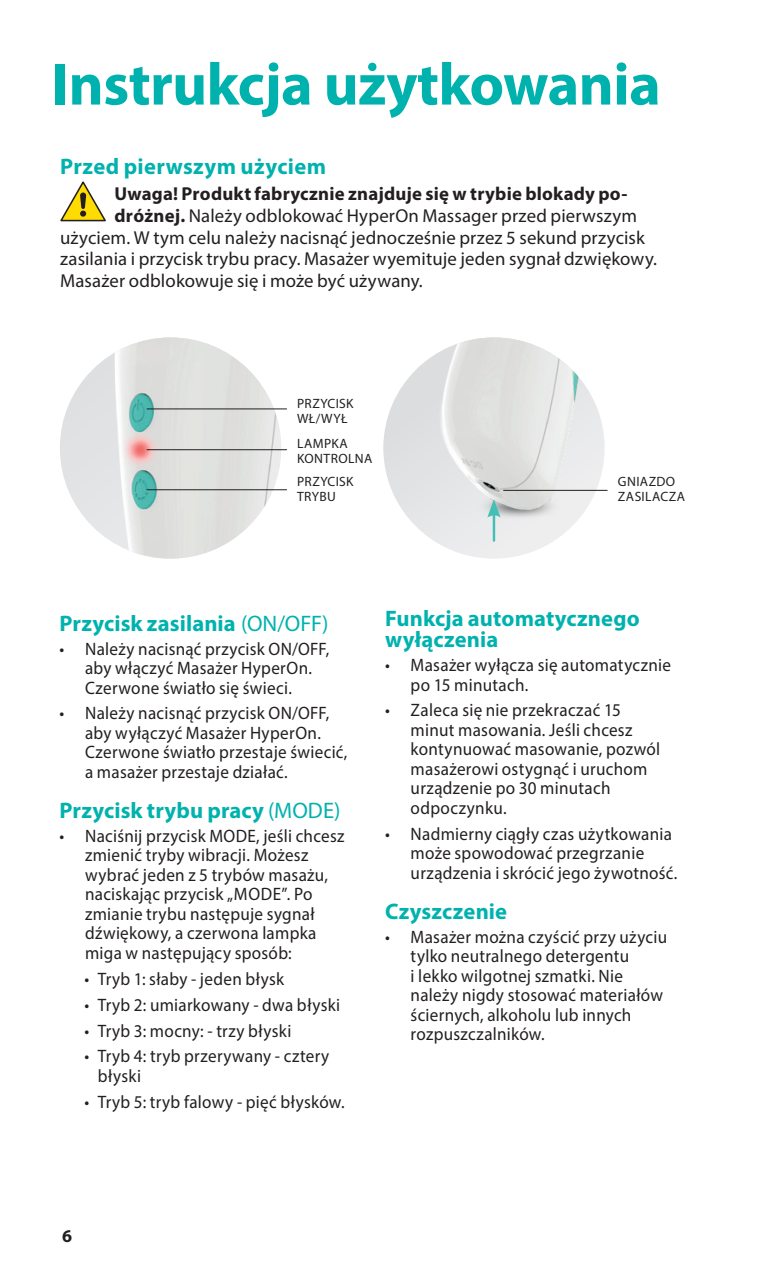
<style>
.page{position:relative;width:766px;height:1276px;background:#fff}
.page>*{position:absolute;margin:0;border:0;box-sizing:border-box;transform-origin:0 0}
._01_text{font:700 60px "Myriad Pro";letter-spacing:-.01em;color:#00b2ae}
._04_Subheading_2{font:700 22.5px/21px "Myriad Pro";letter-spacing:.01em;color:#00b2ae}
._01_text-2{font:18.6px "Myriad Pro";letter-spacing:.01em;color:#231f20}
._01_text-3{font:700 18.6px "Myriad Pro";letter-spacing:.01em;color:#231f20}
.t1{font:18px/19.5px "Myriad Pro";letter-spacing:.02em;color:#231f20;scale:.95 1}
.t2{font:700 18px "Myriad Pro";color:#231f20}
._01_text-4{font:13.5px/15px "Myriad Pro";letter-spacing:.03em;color:#231f20}
.s1{font-weight:700}
.s2{font-weight:400}
</style>
<div class="page">
<svg style="left:60px;top:181px;width:46px;height:40px"></svg>
<img style="left:383px;top:337px;width:221px;height:221px;border-radius:111px">
<hr style="left:503px;top:490px;width:104px;height:1px;background:#231f20">
<svg style="left:487px;top:497px;width:13px;height:32px"></svg>
<hr style="left:492px;top:505px;width:3px;height:35px;background:#43bfb5">
<img style="left:60px;top:337px;width:221px;height:221px;border-radius:111px">
<hr style="left:147px;top:408px;width:139px;height:1px;background:#231f20">
<hr style="left:147px;top:449px;width:139px;height:1px;background:#231f20">
<hr style="left:147px;top:489px;width:139px;height:1px;background:#231f20">
<p class="_01_text" style="left:52px;top:45px;width:610px">Instrukcja użytkowania</p>
<p class="_04_Subheading_2" style="left:60px;top:155px;width:267px">Przed pierwszym użyciem</p>
<p class="_01_text-3" style="left:114px;top:182px;width:514px">Uwaga! Produkt fabrycznie znajduje się w trybie blokady po-</p>
<p class="_01_text-2" style="left:114px;top:204px;width:524px"><span class="s1">dróżnej.</span> Należy odblokować HyperOn Massager przed pierwszym</p>
<p class="_01_text-2" style="left:60px;top:226px;width:586px">użyciem. W tym celu należy nacisnąć jednocześnie przez 5 sekund przycisk</p>
<p class="_01_text-2" style="left:60px;top:248px;width:598px">zasilania i przycisk trybu pracy. Masażer wyemituje jeden sygnał dzwiękowy.</p>
<p class="_01_text-2" style="left:60px;top:269px;width:364px">Masażer odblokowuje się i może być używany.</p>
<p class="_01_text-4" style="left:297px;top:396px;width:58px">PRZYCISK<br>WŁ/WYŁ</p>
<p class="_01_text-4" style="left:297px;top:435px;width:77px">LAMPKA<br>KONTROLNA</p>
<p class="_01_text-4" style="left:297px;top:473px;width:58px">PRZYCISK<br>TRYBU</p>
<p class="_01_text-4" style="left:617px;top:474px;width:69px">GNIAZDO<br>ZASILACZA</p>
<p class="_04_Subheading_2" style="left:60px;top:612px;width:270px">Przycisk zasilania <span class="s2">(ON/OFF)</span></p>
<p class="t1" style="left:85px;top:638px;width:258px;text-indent:-26px">• Należy nacisnąć przycisk ON/OFF, aby włączyć Masażer HyperOn.<br>Czerwone światło się świeci.</p>
<p class="t1" style="left:85px;top:703px;width:277px;text-indent:-26px">• Należy nacisnąć przycisk ON/OFF, aby wyłączyć Masażer HyperOn.<br>Czerwone światło przestaje świecić, a masażer przestaje działać.</p>
<p class="_04_Subheading_2" style="left:60px;top:799px;width:282px">Przycisk trybu pracy <span class="s2">(MODE)</span></p>
<p class="t1" style="left:85px;top:826px;width:274px;text-indent:-26px">• Naciśnij przycisk MODE, jeśli chcesz zmienić tryby wibracji. Możesz wybrać jeden z 5 trybów masażu, naciskając przycisk „MODE”. Po zmianie trybu następuje sygnał dźwiękowy, a czerwona lampka miga w następujący sposób:</p>
<p class="t1" style="left:84px;top:968px;width:212px">• Tryb 1: słaby - jeden błysk</p>
<p class="t1" style="left:84px;top:994px;width:270px">• Tryb 2: umiarkowany - dwa błyski</p>
<p class="t1" style="left:84px;top:1020px;width:219px">• Tryb 3: mocny: - trzy błyski</p>
<p class="t1" style="left:98px;top:1046px;width:245px;text-indent:-13px">• Tryb 4: tryb przerywany - cztery błyski</p>
<p class="t1" style="left:84px;top:1091px;width:275px">• Tryb 5: tryb falowy - pięć błysków.</p>
<p class="_04_Subheading_2" style="left:385px;top:607px;width:256px">Funkcja automatycznego wyłączenia</p>
<p class="t1" style="left:410px;top:655px;width:275px;text-indent:-26px">• Masażer wyłącza się automatycznie po 15 minutach.</p>
<p class="t1" style="left:410px;top:700px;width:264px;text-indent:-26px">• Zaleca się nie przekraczać 15 minut masowania. Jeśli chcesz kontynuować masowanie, pozwól masażerowi ostygnąć i uruchom urządzenie po 30 minutach odpoczynku.</p>
<p class="t1" style="left:410px;top:824px;width:282px;text-indent:-26px">• Nadmierny ciągły czas użytkowania może spowodować przegrzanie urządzenia i skrócić jego żywotność.</p>
<p class="_04_Subheading_2" style="left:385px;top:900px;width:123px">Czyszczenie</p>
<p class="t1" style="left:410px;top:926px;width:271px;text-indent:-26px">• Masażer można czyścić przy użyciu tylko neutralnego detergentu<br>i lekko wilgotnej szmatki. Nie należy nigdy stosować materiałów ściernych, alkoholu lub innych rozpuszczalników.</p>
<p class="t2" style="left:62px;top:1224px;width:11px">6</p>
</div>
